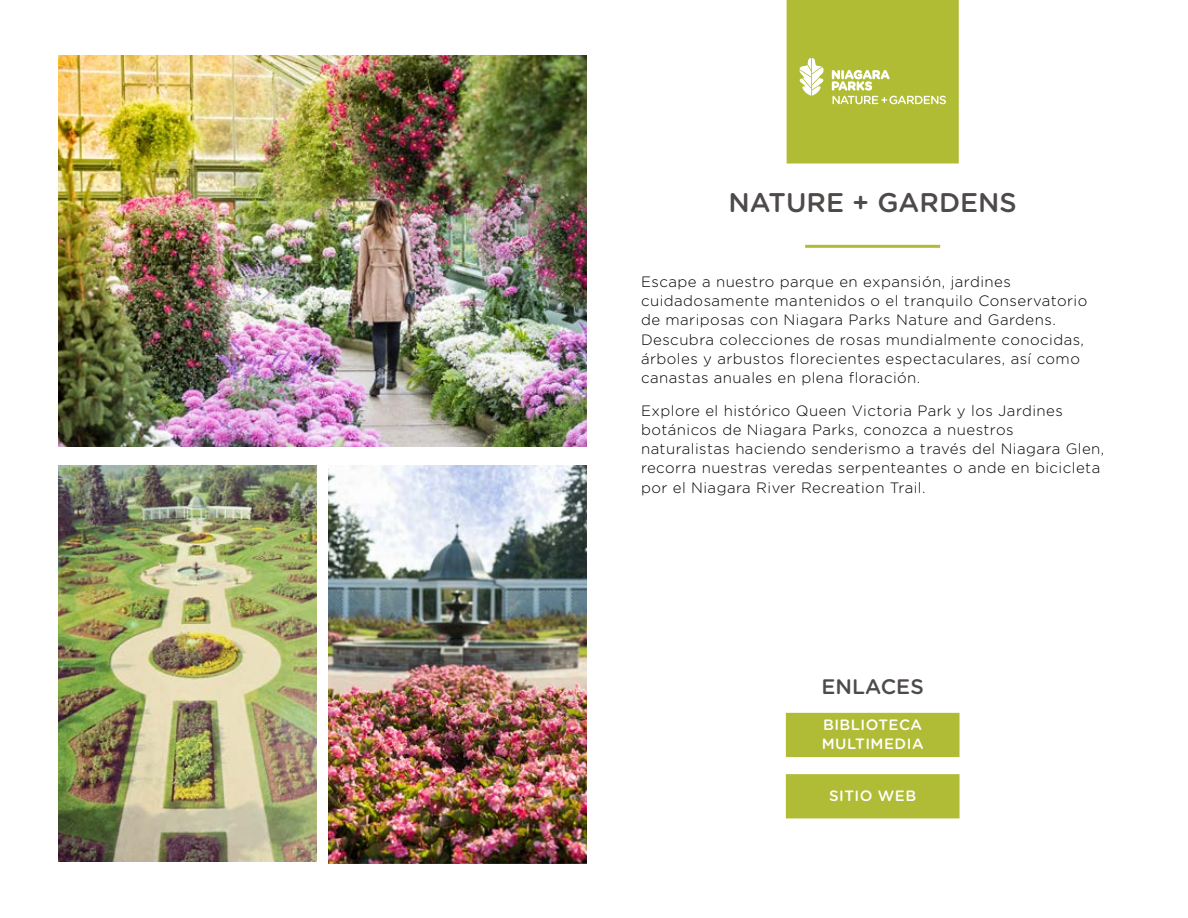
<style>
.page{position:relative;width:1188px;height:918px;background:#fff}
.page>*{position:absolute;margin:0;border:0;box-sizing:border-box;transform-origin:0 0}
.t1{font:500 27px "Gotham Rounded";color:#4f4a4a}
.t2{font:500 21px "Gotham Rounded";color:#4f4a4a}
.t3{font:300 15px/19.2px "Gotham Rounded";letter-spacing:.03em;color:#000}
.t4{font:500 15px/19.2px "Gotham Rounded";letter-spacing:.03em;color:#fff}
</style>
<div class="page">
<img style="left:58px;top:56px;width:529px;height:390px">
<div style="left:787px;top:1px;width:171px;height:162px;background:#b0bc33"></div>
<div style="left:787px;top:0;width:172px;height:164px;border:2px solid #b0bc33"></div>
<svg style="left:832px;top:70px;width:114px;height:34px"></svg>
<svg style="left:799px;top:58px;width:25px;height:38px"></svg>
<div style="left:786px;top:713px;width:174px;height:44px;background:#b0bc36"></div>
<div style="left:786px;top:774px;width:174px;height:44px;background:#b0bc36;border:2px solid #b0bc36"></div>
<hr style="left:805px;top:245px;width:135px;height:3px;background:#b0bc36">
<img style="left:58px;top:466px;width:258px;height:395px">
<img style="left:329px;top:466px;width:258px;height:398px">
<h1 class="t1" style="left:729px;top:183px;width:290px">NATURE + GARDENS</h1>
<p class="t3" style="left:641px;top:271px;width:448px">Escape a nuestro parque en expansión, jardines cuidadosamente mantenidos o el tranquilo Conservatorio de mariposas con Niagara Parks Nature and Gardens.<br>Descubra colecciones de rosas mundialmente conocidas, árboles y arbustos florecientes espectaculares, así como canastas anuales en plena floración.</p>
<p class="t3" style="left:641px;top:400px;width:465px">Explore el histórico Queen Victoria Park y los Jardines botánicos de Niagara Parks, conozca a nuestros naturalistas haciendo senderismo a través del Niagara Glen, recorra nuestras veredas serpenteantes o ande en bicicleta por el Niagara River Recreation Trail.</p>
<h2 class="t2" style="left:822px;top:672px;width:104px">ENLACES</h2>
<p class="t4" style="left:822px;top:714px;width:103px">BIBLIOTECA<br>MULTIMEDIA</p>
<p class="t4" style="left:829px;top:786px;width:89px">SITIO WEB</p>
</div>
